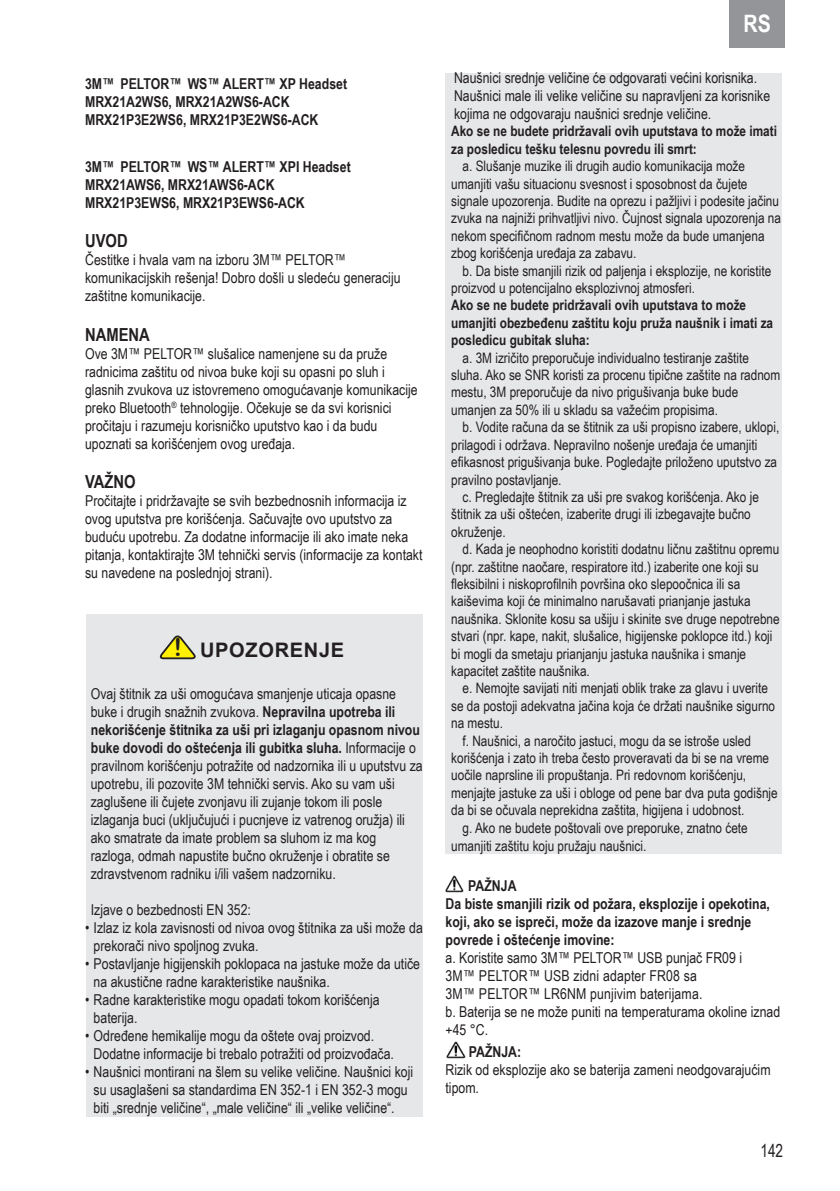
<style>
.page{position:relative;width:840px;height:1191px;background:#fff}
.page>*{position:absolute;margin:0;border:0;box-sizing:border-box;transform-origin:0 0}
.t1{font:700 24px "Arial Narrow";color:#fff}
.t2{font:700 20px "Arial";letter-spacing:.035em;color:#231f20}
.Underrubrik{font:700 18px "Arial Narrow";color:#231f20}
.Liten_rubrik_versale{font:700 18px "Arial Narrow";color:#231f20}
.t3{font:18px "Arial Narrow";color:#231f20;scale:.92 1}
.Brödtext{font:15px/18px "Arial Narrow";color:#231f20}
.Brödtext_bold{font:700 15px/18px "Arial Narrow";color:#231f20}
.Brödtext-2{font:700 15px "Arial Narrow";color:#231f20}
.Liten_rubrik_versale-2{font:700 15px "Arial Narrow";color:#231f20}
.Brödtext-3{font:14.4px/17.4px "Arial Narrow";color:#231f20}
.Brödtext_bold-2{font:700 14.4px/17.4px "Arial Narrow";color:#231f20}
.s1{font-family:"Arial Rounded MT Bold";font-weight:400;font-size:24.8px}
.s2{font-weight:700}
</style>
<div class="page">
<div style="left:729px;top:0;width:55px;height:48px;background:#939598"></div>
<div style="left:86px;top:614px;width:336px;height:21px;background:#e6e7e9"></div>
<div style="left:86px;top:632px;width:336px;height:34px;background:#e6e7e9"></div>
<div style="left:86px;top:663px;width:336px;height:21px;background:#e6e7e9"></div>
<div style="left:86px;top:681px;width:336px;height:201px;background:#e6e7e9"></div>
<div style="left:86px;top:879px;width:336px;height:21px;background:#e6e7e9"></div>
<div style="left:86px;top:897px;width:336px;height:21px;background:#e6e7e9"></div>
<div style="left:86px;top:915px;width:336px;height:39px;background:#e6e7e9"></div>
<div style="left:86px;top:951px;width:336px;height:39px;background:#e6e7e9"></div>
<div style="left:86px;top:987px;width:336px;height:39px;background:#e6e7e9"></div>
<div style="left:86px;top:1023px;width:336px;height:39px;background:#e6e7e9"></div>
<div style="left:86px;top:1059px;width:336px;height:57px;background:#e6e7e9"></div>
<svg style="left:159px;top:635px;width:37px;height:25px"></svg>
<div style="left:445px;top:73px;width:336px;height:49px;background:#e6e7e9"></div>
<div style="left:445px;top:119px;width:336px;height:38px;background:#e6e7e9"></div>
<div style="left:445px;top:154px;width:336px;height:107px;background:#e6e7e9"></div>
<div style="left:445px;top:258px;width:336px;height:38px;background:#e6e7e9"></div>
<div style="left:445px;top:293px;width:336px;height:55px;background:#e6e7e9"></div>
<div style="left:445px;top:345px;width:336px;height:73px;background:#e6e7e9"></div>
<div style="left:445px;top:415px;width:336px;height:72px;background:#e6e7e9"></div>
<div style="left:445px;top:484px;width:336px;height:56px;background:#e6e7e9"></div>
<div style="left:445px;top:537px;width:336px;height:142px;background:#e6e7e9"></div>
<div style="left:445px;top:676px;width:336px;height:55px;background:#e6e7e9"></div>
<div style="left:445px;top:728px;width:336px;height:90px;background:#e6e7e9"></div>
<div style="left:445px;top:815px;width:336px;height:38px;background:#e6e7e9"></div>
<img style="left:445px;top:875px;width:18px;height:17px">
<img style="left:446px;top:1041px;width:19px;height:17px">
<p class="Brödtext_bold" style="left:85px;top:74px;width:263px">3M™ PELTOR™ WS™ ALERT™ XP Headset</p>
<p class="Brödtext_bold" style="left:85px;top:92px;width:206px">MRX21A2WS6, MRX21A2WS6-ACK</p>
<p class="Brödtext_bold" style="left:85px;top:110px;width:235px">MRX21P3E2WS6, MRX21P3E2WS6-ACK</p>
<p class="Brödtext_bold" style="left:85px;top:156px;width:267px">3M™ PELTOR™ WS™ ALERT™ XPI Headset</p>
<p class="Brödtext_bold" style="left:85px;top:174px;width:191px">MRX21AWS6, MRX21AWS6-ACK</p>
<p class="Brödtext_bold" style="left:85px;top:192px;width:221px">MRX21P3EWS6, MRX21P3EWS6-ACK</p>
<p class="Underrubrik" style="left:85px;top:227px;width:44px">UVOD</p>
<p class="Brödtext" style="left:85px;top:250px;width:317px">Čestitke i hvala vam na izboru 3M™ PELTOR™ komunikacijskih rešenja! Dobro došli u sledeću generaciju zaštitne komunikacije.</p>
<p class="Underrubrik" style="left:85px;top:321px;width:66px">NAMENA</p>
<p class="Brödtext" style="left:85px;top:344px;width:334px">Ove 3M™ PELTOR™ slušalice namenjene su da pruže radnicima zaštitu od nivoa buke koji su opasni po sluh i glasnih zvukova uz istovremeno omogućavanje komunikacije preko Bluetooth<sup>®</sup> tehnologije. Očekuje se da svi korisnici pročitaju i razumeju korisničko uputstvo kao i da budu upoznati sa korišćenjem ovog uređaja.</p>
<p class="Liten_rubrik_versale" style="left:85px;top:468px;width:52px">VAŽNO</p>
<p class="Brödtext" style="left:85px;top:491px;width:339px">Pročitajte i pridržavajte se svih bezbednosnih informacija iz ovog uputstva pre korišćenja. Sačuvajte ovo uputstvo za buduću upotrebu. Za dodatne informacije ili ako imate neka pitanja, kontaktirajte 3M tehnički servis (informacije za kontakt su navedene na poslednjoj strani).</p>
<p class="t2" style="left:173px;top:635px;width:172px"><span class="s1">!</span> UPOZORENJE</p>
<p class="Brödtext" style="left:91px;top:684px;width:333px">Ovaj štitnik za uši omogućava smanjenje uticaja opasne buke i drugih snažnih zvukova. <span class="s2">Nepravilna upotreba ili nekorišćenje štitnika za uši pri izlaganju opasnom nivou buke dovodi do oštećenja ili gubitka sluha.</span> Informacije o pravilnom korišćenju potražite od nadzornika ili u uputstvu za upotrebu, ili pozovite 3M tehnički servis. Ako su vam uši zaglušene ili čujete zvonjavu ili zujanje tokom ili posle izlaganja buci (uključujući i pucnjeve iz vatrenog oružja) ili ako smatrate da imate problem sa sluhom iz ma kog razloga, odmah napustite bučno okruženje i obratite se zdravstvenom radniku i/ili vašem nadzorniku.</p>
<p class="Brödtext" style="left:91px;top:900px;width:162px">Izjave o bezbednosti EN 352:</p>
<p class="Brödtext" style="left:94px;top:918px;width:330px;text-indent:-9px">• Izlaz iz kola zavisnosti od nivoa ovog štitnika za uši može da prekorači nivo spoljnog zvuka.</p>
<p class="Brödtext" style="left:94px;top:954px;width:328px;text-indent:-9px">• Postavljanje higijenskih poklopaca na jastuke može da utiče na akustične radne karakteristike naušnika.</p>
<p class="Brödtext" style="left:94px;top:990px;width:287px;text-indent:-9px">• Radne karakteristike mogu opadati tokom korišćenja baterija.</p>
<p class="Brödtext" style="left:94px;top:1026px;width:302px;text-indent:-9px">• Određene hemikalije mogu da oštete ovaj proizvod.<br>Dodatne informacije bi trebalo potražiti od proizvođača.</p>
<p class="Brödtext" style="left:94px;top:1062px;width:321px;text-indent:-9px">• Naušnici montirani na šlem su velike veličine. Naušnici koji su usaglašeni sa standardima EN 352-1 i EN 352-3 mogu biti „srednje veličine“, „male veličine“ ili „velike veličine“.</p>
<p class="t1" style="left:743px;top:5px;width:29px">RS</p>
<p class="Brödtext" style="left:454px;top:68px;width:317px">Naušnici srednje veličine će odgovarati većini korisnika.<br>Naušnici male ili velike veličine su napravljeni za korisnike kojima ne odgovaraju naušnici srednje veličine.</p>
<p class="Brödtext_bold-2" style="left:451px;top:122px;width:327px">Ako se ne budete pridržavali ovih uputstava to može imati za posledicu tešku telesnu povredu ili smrt:</p>
<p class="Brödtext-3" style="left:451px;top:157px;width:331px;text-indent:11px">a. Slušanje muzike ili drugih audio komunikacija može umanjiti vašu situacionu svesnost i sposobnost da čujete signale upozorenja. Budite na oprezu i pažljivi i podesite jačinu zvuka na najniži prihvatljivi nivo. Čujnost signala upozorenja na nekom specifičnom radnom mestu može da bude umanjena zbog korišćenja uređaja za zabavu.</p>
<p class="Brödtext-3" style="left:451px;top:261px;width:321px;text-indent:11px">b. Da biste smanjili rizik od paljenja i eksplozije, ne koristite proizvod u potencijalno eksplozivnoj atmosferi.</p>
<p class="Brödtext_bold-2" style="left:451px;top:296px;width:323px">Ako se ne budete pridržavali ovih uputstava to može umanjiti obezbeđenu zaštitu koju pruža naušnik i imati za posledicu gubitak sluha:</p>
<p class="Brödtext-3" style="left:451px;top:348px;width:330px;text-indent:11px">a. 3M izričito preporučuje individualno testiranje zaštite sluha. Ako se SNR koristi za procenu tipične zaštite na radnom mestu, 3M preporučuje da nivo prigušivanja buke bude umanjen za 50% ili u skladu sa važećim propisima.</p>
<p class="Brödtext-3" style="left:451px;top:418px;width:329px;text-indent:11px">b. Vodite računa da se štitnik za uši propisno izabere, uklopi, prilagodi i održava. Nepravilno nošenje uređaja će umanjiti efikasnost prigušivanja buke. Pogledajte priloženo uputstvo za pravilno postavljanje.</p>
<p class="Brödtext-3" style="left:451px;top:487px;width:309px;text-indent:11px">c. Pregledajte štitnik za uši pre svakog korišćenja. Ako je štitnik za uši oštećen, izaberite drugi ili izbegavajte bučno okruženje.</p>
<p class="Brödtext-3" style="left:451px;top:540px;width:330px;text-indent:11px">d. Kada je neophodno koristiti dodatnu ličnu zaštitnu opremu (npr. zaštitne naočare, respiratore itd.) izaberite one koji su fleksibilni i niskoprofilnih površina oko slepoočnica ili sa kaiševima koji će minimalno narušavati prianjanje jastuka naušnika. Sklonite kosu sa ušiju i skinite sve druge nepotrebne stvari (npr. kape, nakit, slušalice, higijenske poklopce itd.) koji bi mogli da smetaju prianjanju jastuka naušnika i smanje kapacitet zaštite naušnika.</p>
<p class="Brödtext-3" style="left:451px;top:679px;width:325px;text-indent:11px">e. Nemojte savijati niti menjati oblik trake za glavu i uverite se da postoji adekvatna jačina koja će držati naušnike sigurno na mestu.</p>
<p class="Brödtext-3" style="left:451px;top:731px;width:328px;text-indent:11px">f. Naušnici, a naročito jastuci, mogu da se istroše usled korišćenja i zato ih treba često proveravati da bi se na vreme uočile naprsline ili propuštanja. Pri redovnom korišćenju, menjajte jastuke za uši i obloge od pene bar dva puta godišnje da bi se očuvala neprekidna zaštita, higijena i udobnost.</p>
<p class="Brödtext-3" style="left:451px;top:818px;width:298px;line-height:18px;text-indent:11px">g. Ako ne budete poštovali ove preporuke, znatno ćete umanjiti zaštitu koju pružaju naušnici.</p>
<p class="Liten_rubrik_versale-2" style="left:468px;top:874px;width:50px">PAŽNJA</p>
<p class="Brödtext_bold" style="left:445px;top:893px;width:326px">Da biste smanjili rizik od požara, eksplozije i opekotina, koji, ako se ispreči, može da izazove manje i srednje povrede i oštećenje imovine:</p>
<p class="Brödtext" style="left:445px;top:947px;width:298px">a. Koristite samo 3M™ PELTOR™ USB punjač FR09 i<br>3M™ PELTOR™ USB zidni adapter FR08 sa<br>3M™ PELTOR™ LR6NM punjivim baterijama.</p>
<p class="Brödtext" style="left:445px;top:1001px;width:336px">b. Baterija se ne može puniti na temperaturama okoline iznad +45 °C.</p>
<p class="Brödtext-2" style="left:468px;top:1040px;width:54px">PAŽNJA:</p>
<p class="Brödtext" style="left:445px;top:1059px;width:326px">Rizik od eksplozije ako se baterija zameni neodgovarajućim tipom.</p>
<p class="t3" style="left:760px;top:1137px;width:26px">142</p>
</div>
